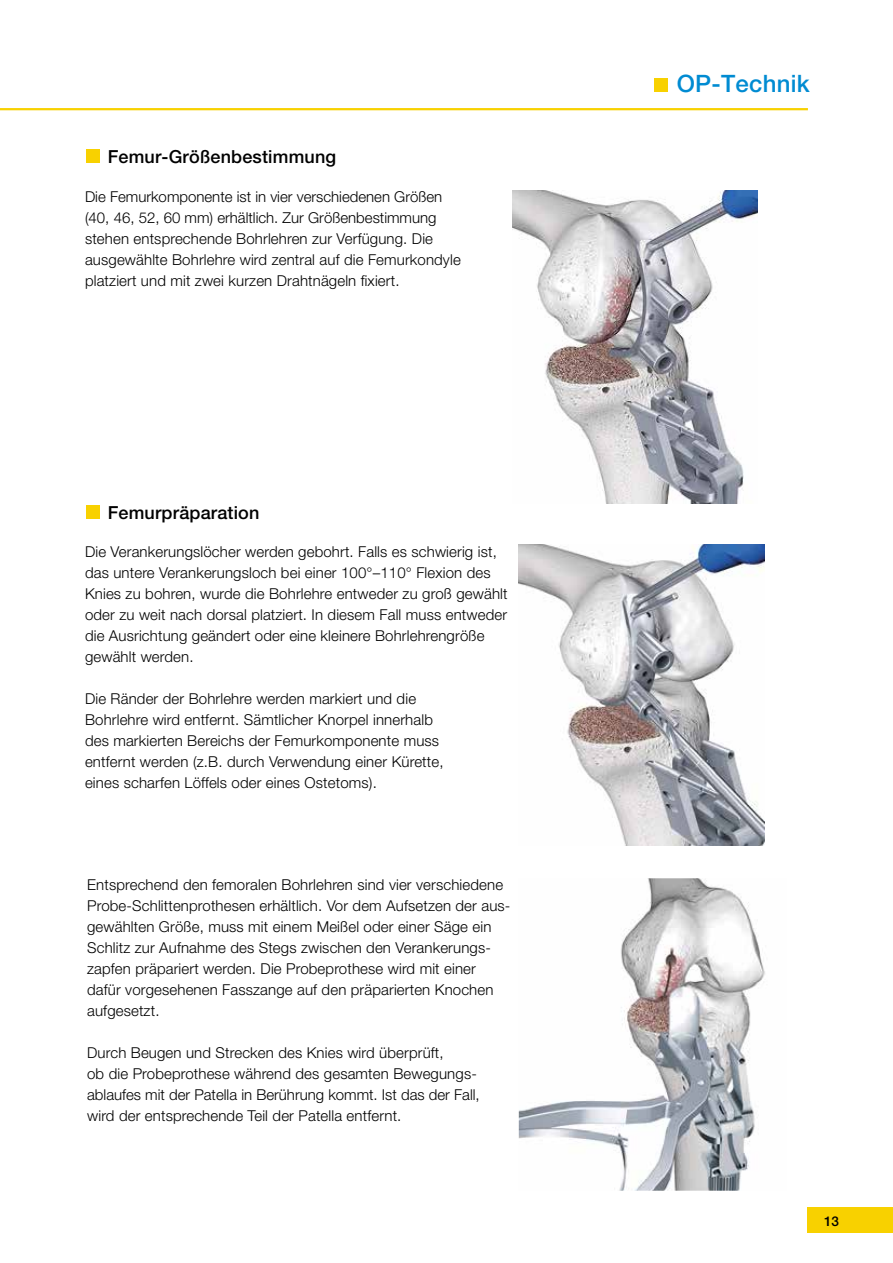
<style>
.page{position:relative;width:893px;height:1263px;background:#fff}
.page>*{position:absolute;margin:0;border:0;box-sizing:border-box;transform-origin:0 0}
.t1{font:500 24px "Helvetica Neue";letter-spacing:.01em;color:#008bd2}
.t2{font:500 18px "Helvetica Neue";letter-spacing:.01em;color:#000}
.t3{font:300 15px/21px "Helvetica Neue";letter-spacing:.01em;color:#000}
.t4{font:500 13.5px "Helvetica Neue";color:#000}
</style>
<div class="page">
<img style="left:512px;top:190px;width:246px;height:313px">
<img style="left:519px;top:544px;width:245px;height:301px">
<img style="left:519px;top:878px;width:246px;height:313px">
<div style="left:87px;top:149px;width:13px;height:14px;background:#f8d100"></div>
<div style="left:87px;top:505px;width:13px;height:14px;background:#f8d100"></div>
<hr style="left:0;top:108px;width:808px;height:2px;background:#f8d100">
<div style="left:808px;top:1208px;width:85px;height:25px;background:#f8d100"></div>
<div style="left:654px;top:79px;width:14px;height:13px;background:#f8d100"></div>
<p class="t2" style="left:108px;top:146px;width:230px">Femur-Größenbestimmung</p>
<p class="t3" style="left:85px;top:186px;width:377px">Die Femurkomponente ist in vier verschiedenen Größen (40, 46, 52, 60 mm) erhältlich. Zur Größenbestimmung stehen entsprechende Bohrlehren zur Verfügung. Die ausgewählte Bohrlehre wird zentral auf die Femurkondyle platziert und mit zwei kurzen Drahtnägeln fixiert.</p>
<p class="t2" style="left:108px;top:502px;width:153px">Femurpräparation</p>
<p class="t3" style="left:85px;top:541px;width:424px">Die Verankerungslöcher werden gebohrt. Falls es schwierig ist, das untere Verankerungsloch bei einer 100°–110° Flexion des Knies zu bohren, wurde die Bohrlehre entweder zu groß gewählt oder zu weit nach dorsal platziert. In diesem Fall muss entweder die Ausrichtung geändert oder eine kleinere Bohrlehrengröße gewählt werden.</p>
<p class="t3" style="left:85px;top:688px;width:360px">Die Ränder der Bohrlehre werden markiert und die Bohrlehre wird entfernt. Sämtlicher Knorpel innerhalb des markierten Bereichs der Femurkomponente muss entfernt werden (z.B. durch Verwendung einer Kürette, eines scharfen Löffels oder eines Ostetoms).</p>
<p class="t3" style="left:87px;top:874px;width:425px">Entsprechend den femoralen Bohrlehren sind vier verschiedene Probe-Schlittenprothesen erhältlich. Vor dem Aufsetzen der aus&shy;gewählten Größe, muss mit einem Meißel oder einer Säge ein Schlitz zur Aufnahme des Stegs zwischen den Verankerungs&shy;zapfen präpariert werden. Die Probeprothese wird mit einer dafür vorgesehenen Fasszange auf den präparierten Knochen aufgesetzt.</p>
<p class="t3" style="left:87px;top:1042px;width:394px">Durch Beugen und Strecken des Knies wird überprüft,<br>ob die Probeprothese während des gesamten Bewegungs&shy;ablaufes mit der Patella in Berührung kommt. Ist das der Fall, wird der entsprechende Teil der Patella entfernt.</p>
<h1 class="t1" style="left:677px;top:69px;width:134px">OP-Technik</h1>
<p class="t4" style="left:824px;top:1213px;width:17px">13</p>
</div>
